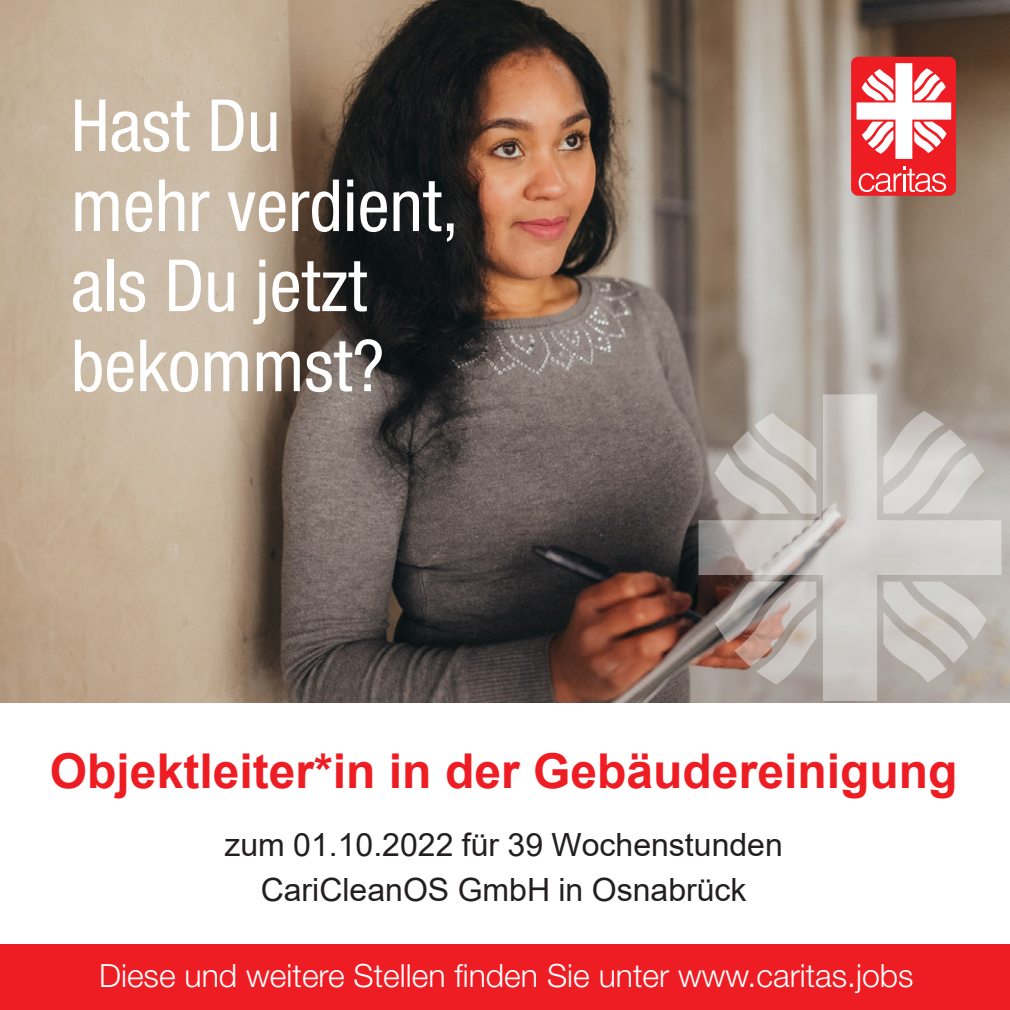
<style>
.page{position:relative;width:1010px;height:1010px;background:#fff}
.page>*{position:absolute;margin:0;border:0;box-sizing:border-box;transform-origin:0 0}
.t1{font:condensed 72px/80px "Helvetica Neue";color:#fff}
.t2{font:700 48px "Arial";color:#ee1d23}
.t3{font:32px/44.8px "Arial";color:#231f20;text-align:center}
.t4{font:300 32px "Helvetica Neue LT Std";color:#fff}
</style>
<div class="page">
<div style="left:0;top:944px;width:1009px;height:65px;background:#ee1d23"></div>
<img style="left:0;top:0;width:1009px;height:702px">
<div style="left:850px;top:57px;width:105px;height:139px;background:#ee1d23;border-radius:7px"></div>
<svg style="left:856px;top:63px;width:94px;height:96px"></svg>
<svg style="left:858px;top:167px;width:87px;height:25px"></svg>
<svg style="left:698px;top:394px;width:303px;height:306px;background:#b9b3ae"></svg>
<svg style="left:715px;top:581px;width:101px;height:103px;background:#a9968e"></svg>
<svg style="left:883px;top:581px;width:103px;height:101px;background:#c3beb9"></svg>
<svg style="left:714px;top:412px;width:102px;height:101px;background:#bbb6b0"></svg>
<svg style="left:883px;top:411px;width:100px;height:102px;background:#c6c2be"></svg>
<h1 class="t1" style="left:71px;top:85px;width:389px">Hast Du<br>mehr verdient, als Du jetzt bekommst?</h1>
<h2 class="t2" style="left:50px;top:737px;width:908px">Objektleiter*in in der Gebäudereinigung</h2>
<p class="t3" style="left:224px;top:821px;width:560px">zum 01.10.2022 für 39 Wochenstunden<br>CariCleanOS GmbH in Osnabrück</p>
<p class="t4" style="left:99px;top:956px;width:815px">Diese und weitere Stellen finden Sie unter www.caritas.jobs</p>
</div>
